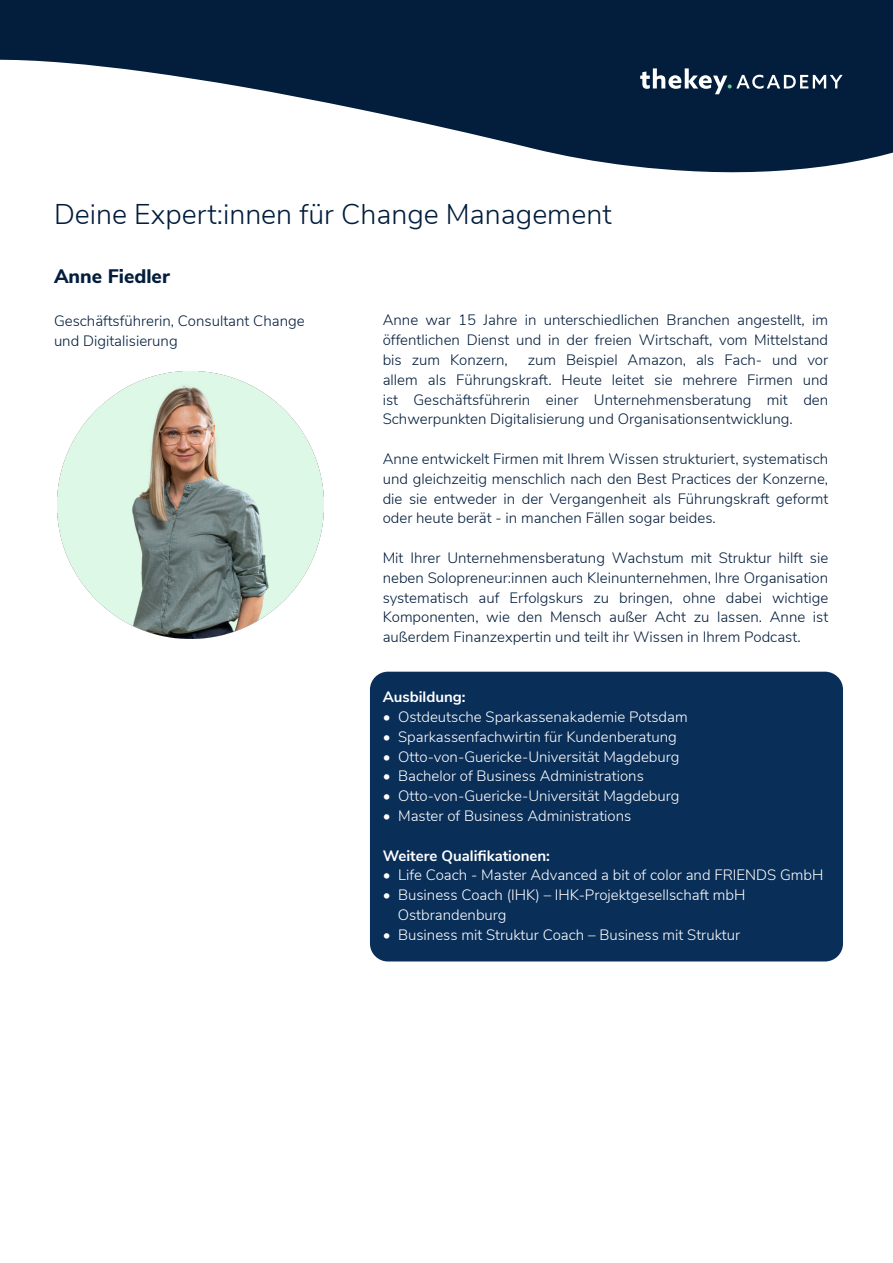
<style>
.page{position:relative;width:893px;height:1263px;background:#fff}
.page>*{position:absolute;margin:0;border:0;box-sizing:border-box;transform-origin:0 0}
.t1{font:300 28.5px "Nunito Sans";color:#031d3c}
.t2{font:800 19.5px "Nunito Sans";color:#031d3c}
.t3{font:300 15px/19.8px "Nunito Sans";color:#031d3c;text-align:justify}
.t4{font:300 15px/19.8px "Nunito Sans";color:#fff}
.t5{font:700 15px "Nunito Sans";color:#fff}
</style>
<div class="page">
<svg style="left:0;top:0;width:893px;height:172px;fill:#031d3c"></svg>
<svg style="left:640px;top:68px;width:203px;height:26px"></svg>
<div style="left:370px;top:672px;width:473px;height:289px;background:#092e58;border-radius:18px"></div>
<img style="left:58px;top:372px;width:266px;height:266px">
<h1 class="t1" style="left:54px;top:194px;width:559px">Deine Expert:innen für Change Management</h1>
<h2 class="t2" style="left:54px;top:262px;width:117px">Anne Fiedler</h2>
<p class="t3" style="left:54px;top:310px;width:252px">Geschäftsführerin, Consultant Change und Digitalisierung</p>
<p class="t3" style="left:383px;top:309px;width:447px">Anne war 15 Jahre in unterschiedlichen Branchen angestellt, im öffentlichen Dienst und in der freien Wirtschaft, vom Mittelstand bis zum Konzern,</p>
<p class="t3" style="left:383px;top:349px;width:447px;text-indent:145px">zum Beispiel Amazon, als Fach- und vor allem als Führungskraft. Heute leitet sie mehrere Firmen und ist Geschäftsführerin einer Unternehmensberatung mit den Schwerpunkten Digitalisierung und Organisationsentwicklung.</p>
<p class="t3" style="left:383px;top:448px;width:447px">Anne entwickelt Firmen mit Ihrem Wissen strukturiert, systematisch und gleichzeitig menschlich nach den Best Practices der Konzerne, die sie entweder in der Vergangenheit als Führungskraft geformt oder heute berät - in manchen Fällen sogar beides.</p>
<p class="t3" style="left:383px;top:547px;width:447px">Mit Ihrer Unternehmensberatung Wachstum mit Struktur hilft sie neben Solopreneur:innen auch Kleinunternehmen, Ihre Organisation systematisch auf Erfolgskurs zu bringen, ohne dabei wichtige Komponenten, wie den Mensch außer Acht zu lassen. Anne ist außerdem Finanzexpertin und teilt ihr Wissen in Ihrem Podcast.</p>
<p class="t5" style="left:383px;top:686px;width:84px">Ausbildung:</p>
<p class="t4" style="left:383px;top:706px;width:307px">• Ostdeutsche Sparkassenakademie Potsdam</p>
<p class="t4" style="left:383px;top:726px;width:296px">• Sparkassenfachwirtin für Kundenberatung</p>
<p class="t4" style="left:383px;top:745px;width:298px">• Otto-von-Guericke-Universität Magdeburg</p>
<p class="t4" style="left:383px;top:765px;width:263px">• Bachelor of Business Administrations</p>
<p class="t4" style="left:383px;top:785px;width:298px">• Otto-von-Guericke-Universität Magdeburg</p>
<p class="t4" style="left:383px;top:805px;width:250px">• Master of Business Administrations</p>
<p class="t5" style="left:383px;top:844px;width:169px">Weitere Qualifikationen:</p>
<p class="t4" style="left:383px;top:864px;width:442px">• Life Coach - Master Advanced a bit of color and FRIENDS GmbH</p>
<p class="t4" style="left:398px;top:884px;width:349px;text-indent:-15px">• Business Coach (IHK) – IHK-Projektgesellschaft mbH<br>Ostbrandenburg</p>
<p class="t4" style="left:383px;top:924px;width:359px">• Business mit Struktur Coach – Business mit Struktur</p>
</div>
